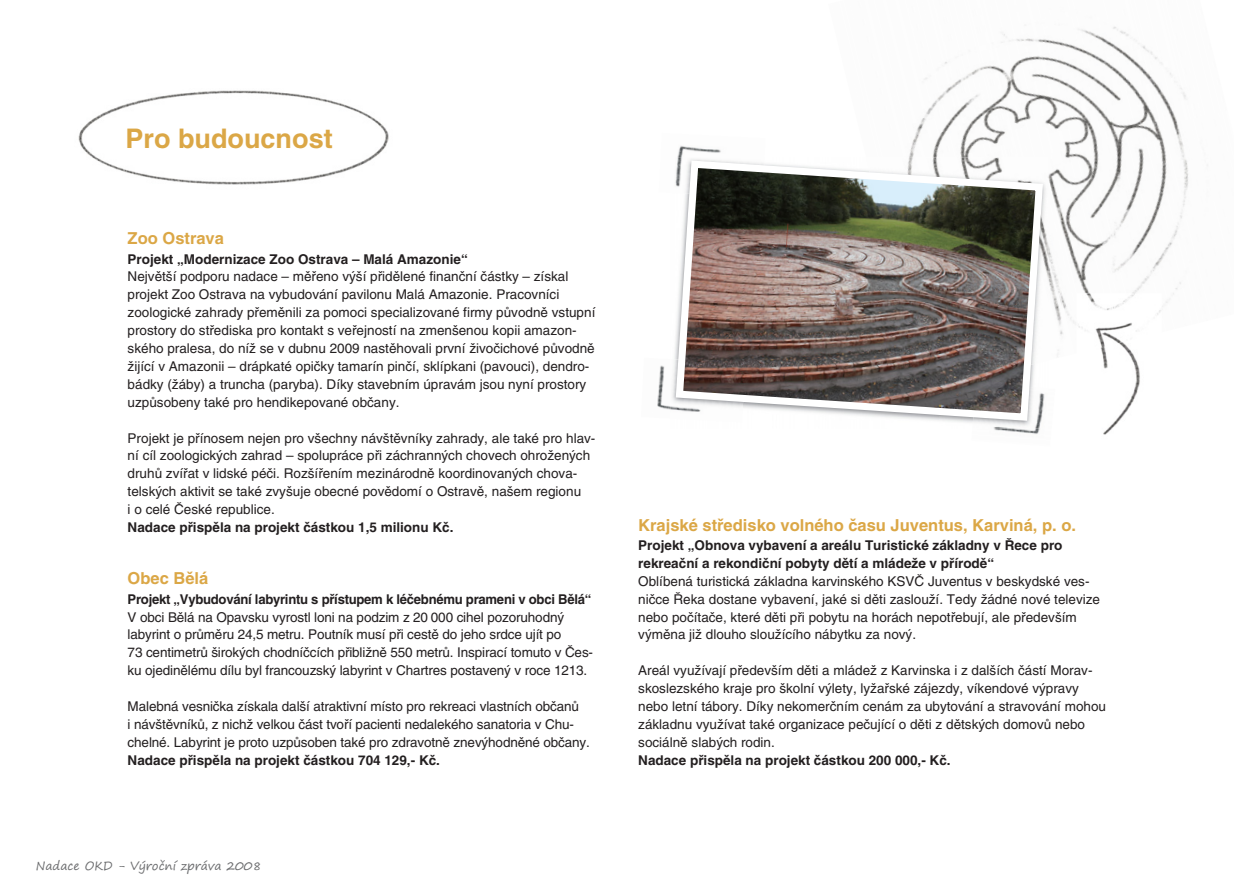
<style>
.page{position:relative;width:1234px;height:893px;background:#fff}
.page>*{position:absolute;margin:0;border:0;box-sizing:border-box;transform-origin:0 0}
.t1{font:700 27px "Helvetica CE";color:#dba746}
.t2{font:700 16.5px "Helvetica CE";color:#dba746}
.t3{font:13.5px/17.9px "Helvetica CE";color:#231f20}
.t4{font:700 13.5px/17.9px "Helvetica CE";color:#231f20}
.t5{font:700 13.5px "Helvetica CE";letter-spacing:-.02em;color:#231f20}
.t6{font:12px "Segoe Print";color:#6d6e70}
</style>
<div class="page">
<img style="left:78px;top:90px;width:311px;height:95px">
<img style="left:909px;top:26px;width:277px;height:131px">
<img style="left:1025px;top:110px;width:183px;height:214px">
<img style="left:1047px;top:245px;width:27px;height:112px">
<img style="left:1102px;top:354px;width:38px;height:81px">
<img style="left:1076px;top:293px;width:85px;height:61px">
<img style="left:677px;top:145px;width:44px;height:12px">
<img style="left:657px;top:365px;width:13px;height:45px">
<img style="left:993px;top:428px;width:47px;height:6px">
<img style="left:993px;top:425px;width:47px;height:3px">
<img style="left:671px;top:157px;width:375px;height:268px">
<h1 class="t1" style="left:125px;top:128px;width:209px">Pro budoucnost</h1>
<p class="t2" style="left:128px;top:232px;width:98px">Zoo Ostrava</p>
<p class="t4" style="left:128px;top:251px;width:341px">Projekt „Modernizace Zoo Ostrava – Malá Amazonie“</p>
<p class="t3" style="left:128px;top:269px;width:469px">Největší podporu nadace – měřeno výší přidělené finanční částky – získal projekt Zoo Ostrava na vybudování pavilonu Malá Amazonie. Pracovníci zoologické zahrady přeměnili za pomoci specializované firmy původně vstupní prostory do střediska pro kontakt s veřejností na zmenšenou kopii amazon&shy;ského pralesa, do níž se v dubnu 2009 nastěhovali první živočichové původně žijící v Amazonii – drápkaté opičky tamarín pinčí, sklípkani (pavouci), dendro&shy;bádky (žáby) a truncha (paryba). Díky stavebním úpravám jsou nyní prostory uzpůsobeny také pro hendikepované občany.</p>
<p class="t3" style="left:128px;top:430px;width:469px">Projekt je přínosem nejen pro všechny návštěvníky zahrady, ale také pro hlav&shy;ní cíl zoologických zahrad – spolupráce při záchranných chovech ohrožených druhů zvířat v lidské péči. Rozšířením mezinárodně koordinovaných chova&shy;telských aktivit se také zvyšuje obecné povědomí o Ostravě, našem regionu<br>i o celé České republice.</p>
<p class="t4" style="left:128px;top:519px;width:327px">Nadace přispěla na projekt částkou 1,5 milionu Kč.</p>
<p class="t2" style="left:128px;top:572px;width:82px">Obec Bělá</p>
<p class="t5" style="left:128px;top:594px;width:465px">Projekt „Vybudování labyrintu s přístupem k léčebnému prameni v obci Bělá“</p>
<p class="t3" style="left:128px;top:609px;width:467px">V obci Bělá na Opavsku vyrostl loni na podzim z 20 000 cihel pozoruhodný labyrint o průměru 24,5 metru. Poutník musí při cestě do jeho srdce ujít po<br>73 centimetrů širokých chodníčcích přibližně 550 metrů. Inspirací tomuto v Čes&shy;ku ojedinělému dílu byl francouzský labyrint v Chartres postavený v roce 1213.</p>
<p class="t3" style="left:128px;top:698px;width:464px">Malebná vesnička získala další atraktivní místo pro rekreaci vlastních občanů<br>i návštěvníků, z nichž velkou část tvoří pacienti nedalekého sanatoria v Chu&shy;chelné. Labyrint je proto uzpůsoben také pro zdravotně znevýhodněné občany.</p>
<p class="t4" style="left:128px;top:752px;width:314px">Nadace přispěla na projekt částkou 704 129,- Kč.</p>
<p class="t6" style="left:36px;top:855px;width:227px">Nadace OKD - Výroční zpráva 2008</p>
<p class="t2" style="left:638px;top:518px;width:439px">Krajské středisko volného času Juventus, Karviná, p. o.</p>
<p class="t4" style="left:638px;top:537px;width:425px">Projekt „Obnova vybavení a areálu Turistické základny v Řece pro rekreační a rekondiční pobyty dětí a mládeže v přírodě“</p>
<p class="t3" style="left:638px;top:573px;width:463px">Oblíbená turistická základna karvinského KSVČ Juventus v beskydské ves&shy;ničce Řeka dostane vybavení, jaké si děti zaslouží. Tedy žádné nové televize nebo počítače, které děti při pobytu na horách nepotřebují, ale především výměna již dlouho sloužícího nábytku za nový.</p>
<p class="t3" style="left:638px;top:663px;width:469px">Areál využívají především děti a mládež z Karvinska i z dalších částí Morav&shy;skoslezského kraje pro školní výlety, lyžařské zájezdy, víkendové výpravy nebo letní tábory. Díky nekomerčním cenám za ubytování a stravování mohou základnu využívat také organizace pečující o děti z dětských domovů nebo sociálně slabých rodin.</p>
<p class="t4" style="left:638px;top:752px;width:314px">Nadace přispěla na projekt částkou 200 000,- Kč.</p>
</div>
